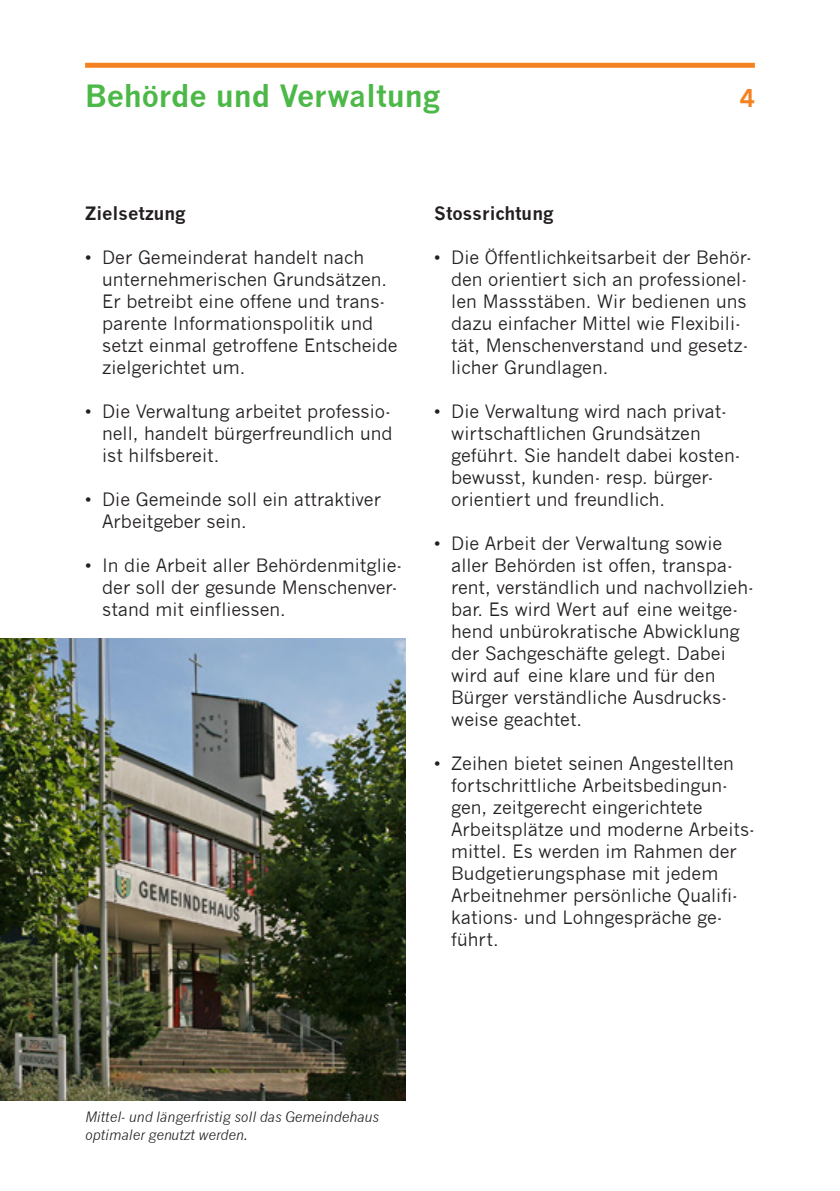
<style>
.page{position:relative;width:840px;height:1191px;background:#fff}
.page>*{position:absolute;margin:0;border:0;box-sizing:border-box;transform-origin:0 0}
.t1{font:700 30px "News Gothic";color:#4cb848}
.t2{font:700 24px "News Gothic";color:#f58220}
.t3{font:18px/22px "News Gothic";color:#231f20}
.t4{font:700 18px "News Gothic";color:#231f20}
.t5{font:italic 14px/18px "News Gothic";color:#231f20}
</style>
<div class="page">
<div style="left:85px;top:63px;width:669px;height:5px;background:#f58220"></div>
<img style="left:0;top:638px;width:405px;height:462px">
<h1 class="t1" style="left:85px;top:78px;width:356px">Behörde und Verwaltung</h1>
<h2 class="t2" style="left:739px;top:84px;width:16px">4</h2>
<p class="t4" style="left:85px;top:202px;width:102px">Zielsetzung</p>
<p class="t3" style="left:102px;top:247px;width:297px;text-indent:-17px">• Der Gemeinderat handelt nach unternehmerischen Grundsätzen.<br>Er betreibt eine offene und trans&shy;parente Informationspolitik und setzt einmal getroffene Entscheide zielgerichtet um.</p>
<p class="t3" style="left:102px;top:401px;width:292px;text-align:justify;text-indent:-17px">• Die Verwaltung arbeitet professio&shy;nell, handelt bürgerfreundlich und ist hilfsbereit.</p>
<p class="t3" style="left:102px;top:488px;width:280px;text-indent:-17px">• Die Gemeinde soll ein attraktiver<br>Arbeitgeber sein.</p>
<p class="t3" style="left:102px;top:554px;width:301px;text-indent:-17px">• In die Arbeit aller Behördenmitglie&shy;der soll der gesunde Menschenver&shy;stand mit einfliessen.</p>
<p class="t4" style="left:434px;top:202px;width:121px">Stossrichtung</p>
<p class="t3" style="left:451px;top:246px;width:302px;text-indent:-17px">• Die Öffentlichkeitsarbeit der Behör&shy;den orientiert sich an professionel&shy;len Massstäben. Wir bedienen uns dazu einfacher Mittel wie Flexibili&shy;tät, Menschenverstand und gesetz&shy;licher Grundlagen.</p>
<p class="t3" style="left:451px;top:400px;width:290px;text-indent:-17px">• Die Verwaltung wird nach privat&shy;wirtschaftlichen Grundsätzen geführt. Sie handelt dabei kosten&shy;bewusst, kunden- resp. bürger&shy;orientiert und freundlich.</p>
<p class="t3" style="left:451px;top:532px;width:304px;text-indent:-17px">• Die Arbeit der Verwaltung sowie aller Behörden ist offen, transpa&shy;rent, verständlich und nachvollzieh&shy;bar. Es wird Wert auf eine weitge&shy;hend unbürokratische Abwicklung der Sachgeschäfte gelegt. Dabei wird auf eine klare und für den<br>Bürger verständliche Ausdrucks&shy;weise geachtet.</p>
<p class="t3" style="left:451px;top:752px;width:305px;text-indent:-17px">• Zeihen bietet seinen Angestellten fortschrittliche Arbeitsbedingun&shy;gen, zeitgerecht eingerichtete<br>Arbeitsplätze und moderne Arbeits&shy;mittel. Es werden im Rahmen der<br>Budgetierungsphase mit jedem<br>Arbeitnehmer persönliche Qualifi&shy;kations- und Lohngespräche ge&shy;führt.</p>
<p class="t5" style="left:85px;top:1107px;width:295px">Mittel- und längerfristig soll das Gemeindehaus optimaler genutzt werden.</p>
</div>
